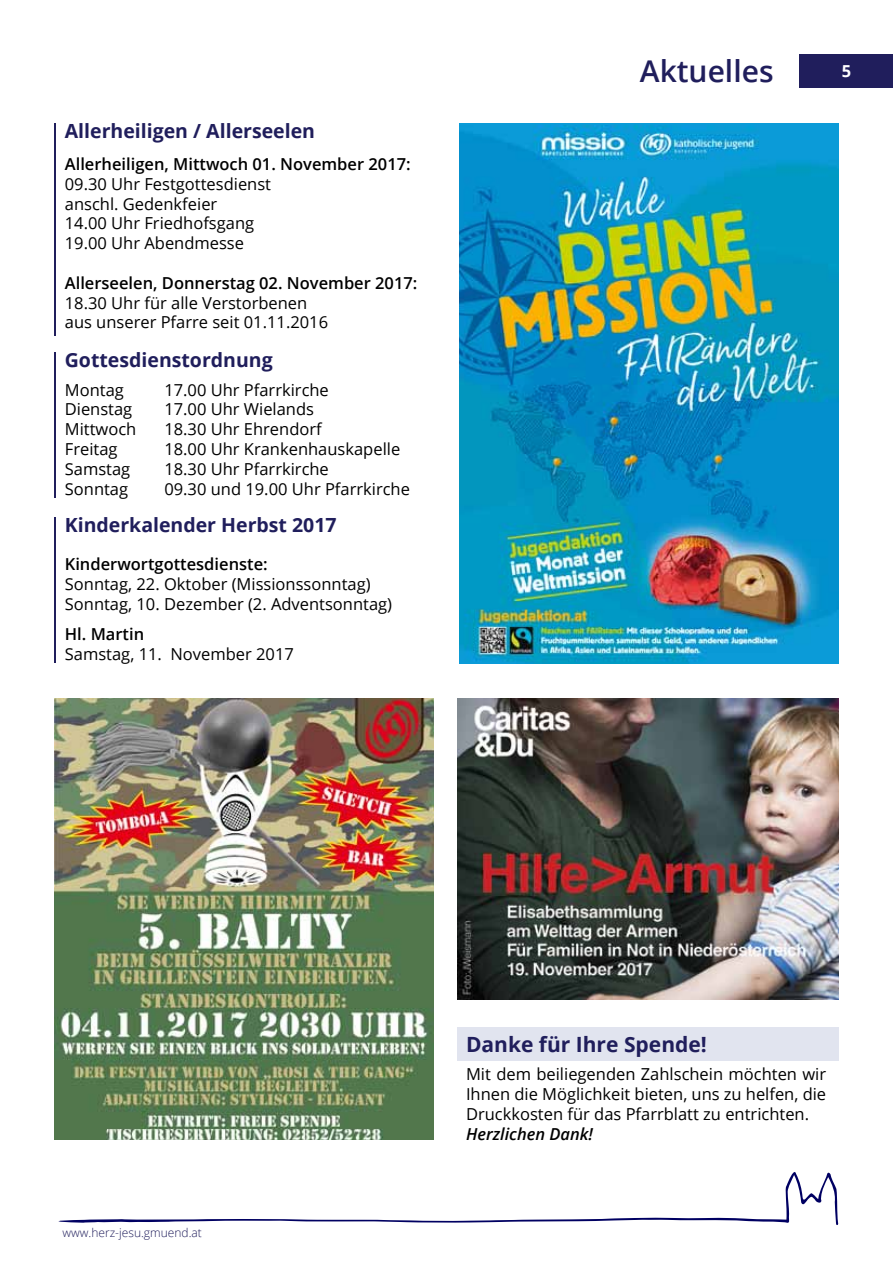
<style>
.page{position:relative;width:893px;height:1263px;background:#fff}
.page>*{position:absolute;margin:0;border:0;box-sizing:border-box;transform-origin:0 0}
.t1{font:600 30px "Open Sans";color:#201e5c}
.t2{font:700 21px "Open Sans";color:#201e5c}
.t3{font:700 19.5px "Open Sans";color:#201e5c}
.t4{font:16.5px/19.8px "Open Sans";color:#000}
.t5{font:600 16.5px "Open Sans";color:#000}
.t6{font:italic 600 16.5px "Open Sans";color:#000}
.t7{font:700 16.5px "Open Sans";color:#fff}
.t8{font:300 12px "Open Sans";color:#201e5c}
</style>
<div class="page">
<svg style="left:58px;top:1172px;width:780px;height:53px"></svg>
<div style="left:799px;top:54px;width:94px;height:33px;background:#201e5c"></div>
<img style="left:55px;top:699px;width:378px;height:441px">
<div style="left:458px;top:1027px;width:381px;height:33px;background:#e1e4ef"></div>
<img style="left:458px;top:699px;width:381px;height:300px">
<hr style="left:55px;top:352px;width:1px;height:146px;background:#201e5c">
<hr style="left:55px;top:517px;width:1px;height:146px;background:#201e5c">
<hr style="left:55px;top:124px;width:1px;height:212px;background:#201e5c">
<img style="left:460px;top:123px;width:379px;height:541px">
<p class="t3" style="left:65px;top:117px;width:252px">Allerheiligen / Allerseelen</p>
<p class="t5" style="left:65px;top:153px;width:347px">Allerheiligen, Mittwoch 01. November 2017:</p>
<p class="t4" style="left:65px;top:174px;width:208px">09.30 Uhr Festgottesdienst anschl. Gedenkfeier<br>14.00 Uhr Friedhofsgang<br>19.00 Uhr Abendmesse</p>
<p class="t5" style="left:65px;top:272px;width:354px">Allerseelen, Donnerstag 02. November 2017:</p>
<p class="t4" style="left:65px;top:292px;width:265px">18.30 Uhr für alle Verstorbenen aus unserer Pfarre seit 01.11.2016</p>
<p class="t3" style="left:65px;top:346px;width:209px">Gottesdienstordnung</p>
<p class="t4" style="left:65px;top:379px;width:61px">Montag</p>
<p class="t4" style="left:164px;top:379px;width:166px">17.00 Uhr Pfarrkirche</p>
<p class="t4" style="left:65px;top:399px;width:69px">Dienstag</p>
<p class="t4" style="left:164px;top:399px;width:151px">17.00 Uhr Wielands</p>
<p class="t4" style="left:65px;top:419px;width:73px">Mittwoch</p>
<p class="t4" style="left:164px;top:419px;width:159px">18.30 Uhr Ehrendorf</p>
<p class="t4" style="left:65px;top:439px;width:54px">Freitag</p>
<p class="t4" style="left:164px;top:439px;width:237px">18.00 Uhr Krankenhauskapelle</p>
<p class="t4" style="left:65px;top:458px;width:67px">Samstag</p>
<p class="t4" style="left:164px;top:458px;width:166px">18.30 Uhr Pfarrkirche</p>
<p class="t4" style="left:65px;top:478px;width:65px">Sonntag</p>
<p class="t4" style="left:164px;top:478px;width:247px">09.30 und 19.00 Uhr Pfarrkirche</p>
<p class="t3" style="left:65px;top:512px;width:273px">Kinderkalender Herbst 2017</p>
<p class="t5" style="left:65px;top:553px;width:204px">Kinderwortgottesdienste:</p>
<p class="t4" style="left:65px;top:574px;width:329px">Sonntag, 22. Oktober (Missionssonntag)<br>Sonntag, 10. Dezember (2. Adventsonntag)</p>
<p class="t5" style="left:65px;top:623px;width:81px">Hl. Martin</p>
<p class="t4" style="left:65px;top:644px;width:231px">Samstag, 11. November 2017</p>
<h1 class="t1" style="left:640px;top:51px;width:135px">Aktuelles</h1>
<p class="t7" style="left:842px;top:59px;width:11px">5</p>
<p class="t8" style="left:63px;top:1224px;width:141px">www.herz-jesu.gmuend.at</p>
<p class="t2" style="left:466px;top:1029px;width:242px">Danke für Ihre Spende!</p>
<p class="t4" style="left:466px;top:1064px;width:362px;text-align:justify">Mit dem beiliegenden Zahlschein möchten wir Ihnen die Möglichkeit bieten, uns zu helfen, die Druckkosten für das Pfarrblatt zu entrichten.</p>
<p class="t6" style="left:466px;top:1122px;width:128px">Herzlichen Dank!</p>
</div>
